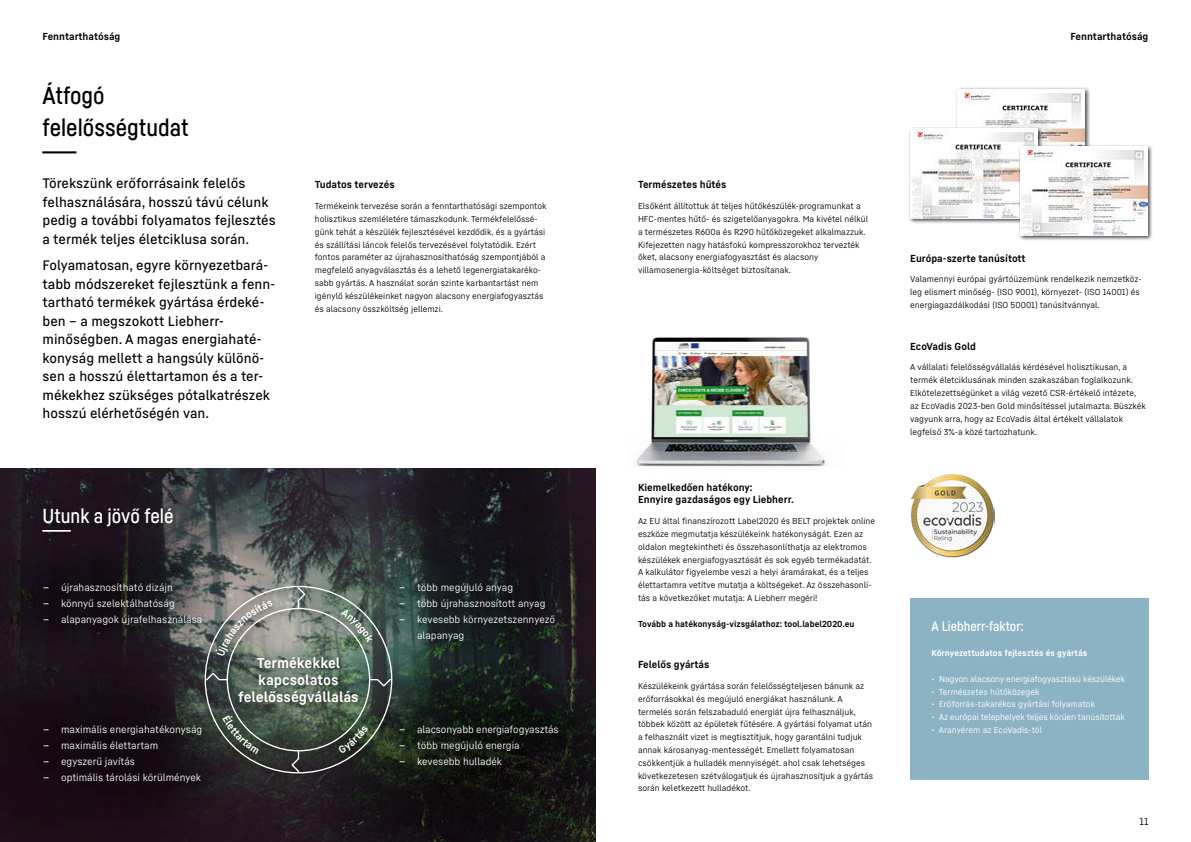
<style>
.page{position:relative;width:1191px;height:842px;background:#fff}
.page>*{position:absolute;margin:0;border:0;box-sizing:border-box;transform-origin:0 0}
.t1{font:24px/31.5px "Liebherr Head Regular 3";color:#000}
.t2{font:20px/20px "Liebherr Head Regular 3";color:#fff}
.t3{font:14.1px/17px "Liebherr Text Bold 2";letter-spacing:-.005em;color:#fff;text-align:center}
.t4{font:500 13.5px/18.5px "Liebherr Text";color:#000}
.t5{font:13.5px "Liebherr Head Regular 3";color:#fff}
.t6{font:10px/16px "Liebherr Text Regular 2";color:#fff}
.t7{font:700 10px/12.8px "Liebherr Text";color:#000}
.t8{font:10px "Liebherr Text Regular 2";color:#000}
.t9{font:8.5px/12.8px "Liebherr Text Regular 2";color:#000}
.t10{font:8.5px "Liebherr Text Regular 2";letter-spacing:-.01em;color:#fff}
.t11{font:700 8.5px "Liebherr Text";color:#000}
.t12{font:700 8.5px "Liebherr Text";color:#fff}
.s1{font-family:"Liebherr Head Regular 3"}
</style>
<div class="page">
<img style="left:635px;top:337px;width:191px;height:130px">
<img style="left:910px;top:474px;width:84px;height:83px">
<img style="left:0;top:469px;width:595px;height:373px">
<div style="left:954px;top:86px;width:137px;height:99px;background:#000;opacity:.75"></div>
<img style="left:957px;top:89px;width:128px;height:55px">
<div style="left:907px;top:126px;width:136px;height:98px;background:#000;opacity:.75"></div>
<img style="left:910px;top:129px;width:127px;height:89px">
<div style="left:1018px;top:144px;width:135px;height:97px;background:#000;opacity:.75"></div>
<img style="left:1020px;top:146px;width:127px;height:90px">
<div style="left:200px;top:582px;width:200px;height:200px;background:#000;opacity:.5"></div>
<svg style="left:370px;top:678px;width:20px;height:10px"></svg>
<svg style="left:207px;top:672px;width:20px;height:9px"></svg>
<svg style="left:296px;top:588px;width:10px;height:20px"></svg>
<svg style="left:290px;top:751px;width:10px;height:20px"></svg>
<div style="left:910px;top:598px;width:238px;height:182px;background:#8cb3c3"></div>
<div style="left:396px;top:580px;width:166px;height:69px;background:#000;opacity:.5"></div>
<div style="left:40px;top:580px;width:170px;height:53px;background:#000;opacity:.5"></div>
<div style="left:396px;top:721px;width:170px;height:52px;background:#000;opacity:.5"></div>
<div style="left:40px;top:721px;width:170px;height:69px;background:#000;opacity:.5"></div>
<div style="left:39px;top:504px;width:142px;height:36px;background:#000;opacity:.5"></div>
<svg style="left:223px;top:715px;width:36px;height:39px"></svg>
<svg style="left:338px;top:725px;width:31px;height:28px"></svg>
<svg style="left:341px;top:608px;width:33px;height:35px"></svg>
<svg style="left:215px;top:600px;width:58px;height:56px;background:#8a8b85"></svg>
<p class="t7" style="left:43px;top:30px;width:79px">Fenntarthatóság</p>
<h1 class="t1" style="left:43px;top:79px;width:148px">Átfogó felelősségtudat ---</h1>
<h3 class="t4" style="left:43px;top:174px;width:235px">Törekszünk erőforrásaink felelős felhasználására, hosszú távú célunk pedig a további folyamatos fejlesztés a termék teljes életciklusa során.</h3>
<p class="t4" style="left:43px;top:256px;width:234px">Folyamatosan, egyre környezetbará&shy;tabb módszereket fejlesztünk a fenn&shy;tartható termékek gyártása érdeké&shy;ben – a megszokott Liebherr&shy;minőségben. A magas energiahaté&shy;konyság mellett a hangsúly különö&shy;sen a hosszú élettartamon és a ter&shy;mékekhez szükséges pótalkatrészek hosszú elérhetőségén van.</p>
<h2 class="t2" style="left:43px;top:505px;width:133px">Utunk a jövő felé ---</h2>
<p class="t6" style="left:43px;top:579px;width:131px"><span class="s1">—</span> újrahasznosítható dizájn</p>
<p class="t6" style="left:43px;top:595px;width:133px"><span class="s1">—</span> könnyű szelektálhatóság</p>
<p class="t6" style="left:43px;top:611px;width:161px"><span class="s1">—</span> alapanyagok újrafelhasználása</p>
<p class="t7" style="left:315px;top:178px;width:81px">Tudatos tervezés</p>
<p class="t9" style="left:315px;top:199px;width:233px">Termékeink tervezése során a fenntarthatósági szempontok holisztikus szemléletére támaszkodunk. Termékfelelőssé&shy;günk tehát a készülék fejlesztésével kezdődik, és a gyártási és szállítási láncok felelős tervezésével folytatódik. Ezért fontos paraméter az újrahasznosíthatóság szempontjából a megfelelő anyagválasztás és a lehető legenergiatakaréko&shy;sabb gyártás. A használat során szinte karbantartást nem igénylő készülékeinket nagyon alacsony energiafogyasztás és alacsony összköltség jellemzi.</p>
<p class="t6" style="left:399px;top:579px;width:116px"><span class="s1">—</span> több megújuló anyag</p>
<p class="t6" style="left:399px;top:595px;width:148px"><span class="s1">—</span> több újrahasznosított anyag</p>
<p class="t6" style="left:417px;top:611px;width:139px;text-indent:-18px"><span class="s1">—</span> kevesebb környezetszennyező alapanyag</p>
<p class="t6" style="left:43px;top:721px;width:161px"><span class="s1">—</span> maximális energiahatékonyság</p>
<p class="t6" style="left:43px;top:737px;width:117px"><span class="s1">—</span> maximális élettartam</p>
<p class="t6" style="left:43px;top:753px;width:94px"><span class="s1">—</span> egyszerű javítás</p>
<p class="t6" style="left:43px;top:769px;width:159px"><span class="s1">—</span> optimális tárolási körülmények</p>
<h3 class="t3" style="left:238px;top:653px;width:122px">Termékekkel kapcsolatos felelősségvállalás</h3>
<p class="t6" style="left:399px;top:721px;width:161px"><span class="s1">—</span> alacsonyabb energiafogyasztás</p>
<p class="t6" style="left:399px;top:737px;width:122px"><span class="s1">—</span> több megújuló energia</p>
<p class="t6" style="left:399px;top:753px;width:105px"><span class="s1">—</span> kevesebb hulladék</p>
<p class="t7" style="left:1070px;top:30px;width:79px">Fenntarthatóság</p>
<p class="t7" style="left:638px;top:178px;width:90px">Természetes hűtés</p>
<p class="t9" style="left:638px;top:199px;width:232px">Elsőként állítottuk át teljes hűtőkészülék-programunkat a HFC-mentes hűtő- és szigetelőanyagokra. Ma kivétel nélkül a természetes R600a és R290 hűtőközegeket alkalmazzuk.<br>Kifejezetten nagy hatásfokú kompresszorokhoz tervezték őket, alacsony energiafogyasztást és alacsony villamosenergia-költséget biztosítanak.</p>
<p class="t7" style="left:638px;top:480px;width:157px">Kiemelkedően hatékony:<br>Ennyire gazdaságos egy Liebherr.</p>
<p class="t9" style="left:638px;top:514px;width:239px">Az EU által finanszírozott Label2020 és BELT projektek online eszköze megmutatja készülékeink hatékonyságát. Ezen az oldalon megtekintheti és összehasonlíthatja az elektromos készülékek energiafogyasztását és sok egyéb termékadatát.<br>A kalkulátor figyelembe veszi a helyi áramárakat, és a teljes élettartamra vetítve mutatja a költségeket. Az összehasonlí&shy;tás a következőket mutatja: A Liebherr megéri!</p>
<p class="t11" style="left:638px;top:618px;width:218px">Tovább a hatékonyság-vizsgálathoz: tool.label2020.eu</p>
<p class="t7" style="left:638px;top:658px;width:73px">Felelős gyártás</p>
<p class="t9" style="left:638px;top:679px;width:237px">Készülékeink gyártása során felelősségteljesen bánunk az erőforrásokkal és megújuló energiákat használunk. A termelés során felszabaduló energiát újra felhasználjuk, többek között az épületek fűtésére. A gyártási folyamat után a felhasznált vizet is megtisztítjuk, hogy garantálni tudjuk annak károsanyag-mentességét. Emellett folyamatosan csökkentjük a hulladék mennyiségét. ahol csak lehetséges következetesen szétválogatjuk és újrahasznosítjuk a gyártás során keletkezett hulladékot.</p>
<p class="t7" style="left:910px;top:251px;width:117px">Európa-szerte tanúsított</p>
<p class="t9" style="left:910px;top:273px;width:233px">Valamennyi európai gyártóüzemünk rendelkezik nemzetköz&shy;leg elismert minőség- (ISO 9001), környezet- (ISO 14001) és energiagazdálkodási (ISO 50001) tanúsítvánnyal.</p>
<p class="t7" style="left:910px;top:339px;width:67px">EcoVadis Gold</p>
<p class="t9" style="left:910px;top:361px;width:237px">A vállalati felelősségvállalás kérdésével holisztikusan, a termék életciklusának minden szakaszában foglalkozunk.<br>Elkötelezettségünket a világ vezető CSR-értékelő intézete, az EcoVadis 2023-ben Gold minősítéssel jutalmazta. Büszkék vagyunk arra, hogy az EcoVadis által értékelt vállalatok legfelső 3%-a közé tartozhatunk.</p>
<h3 class="t5" style="left:931px;top:618px;width:94px">A Liebherr-faktor:</h3>
<p class="t12" style="left:931px;top:647px;width:157px">Környezettudatos fejlesztés és gyártás</p>
<p class="t10" style="left:931px;top:673px;width:195px">• Nagyon alacsony energiafogyasztású készülékek</p>
<p class="t10" style="left:931px;top:686px;width:109px">• Természetes hűtőközegek</p>
<p class="t10" style="left:931px;top:699px;width:165px">• Erőforrás-takarékos gyártási folyamatok</p>
<p class="t10" style="left:931px;top:712px;width:195px">• Az európai telephelyek teljes körűen tanúsítottak</p>
<p class="t10" style="left:931px;top:724px;width:112px">• Aranyérem az EcoVadis-tól</p>
<p class="t8" style="left:1139px;top:815px;width:10px">11</p>
</div>
